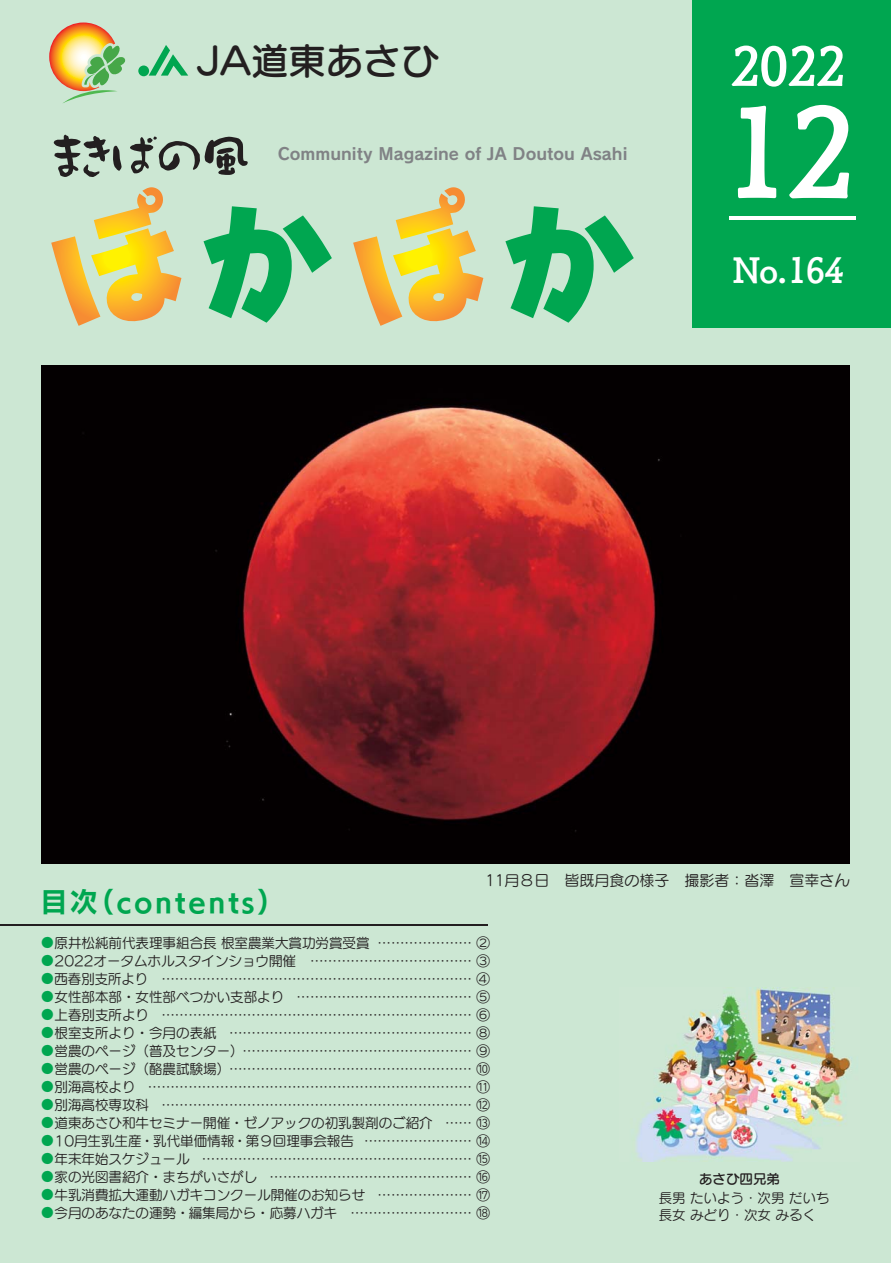
<style>
.page{position:relative;width:891px;height:1263px;background:#fff}
.page>*{position:absolute;margin:0;border:0;box-sizing:border-box;transform-origin:0 0}
.t1{font:123px "Tsuku Antique L Go Std B 90 pv RKSJ H";color:#fff}
.t2{font:53.25px "Tsuku Antique L Go Std B 90 pv RKSJ H";color:#fff}
.t3{font:37.5px "Seurat Pro DB 90 pv RKSJ H";color:#231f20}
.t4{font:35.1px "Tsuku Antique L Go Std B 90 pv RKSJ H";color:#fff}
.t5{font:27px "UD Kakugo Large Pro B 90 pv RKSJ H";letter-spacing:.1em;color:#00a650}
.t6{font:16.5px "Rodin Pro B 90 pv RKSJ H";color:#808285}
.t7{font:15px "Seurat Pro M 90 pv RKSJ H";color:#231f20}
.t8{font:13.5px/18px "UD Marugo Large Pro M 90 pv RKSJ H";color:#231f20;text-align:right}
.t9{font:13.5px/16.5px "Seurat Pro M 90 pv RKSJ H";color:#231f20}
.t10{font:13.5px "Seurat Pro DB 90 pv RKSJ H";color:#231f20}
.s1{font-size:12px;color:#00a650}
</style>
<div class="page">
<div style="left:0;top:0;width:891px;height:1262px;background:#cce7d3"></div>
<div style="left:692px;top:0;width:199px;height:327px;background:#00a650"></div>
<svg style="left:49px;top:23px;width:76px;height:80px"></svg>
<svg style="left:149px;top:45px;width:39px;height:31px"></svg>
<div style="left:138px;top:65px;width:11px;height:11px;background:#00a650;border-radius:50%"></div>
<img style="left:42px;top:366px;width:808px;height:497px">
<svg style="left:54px;top:135px;width:194px;height:42px"></svg>
<svg style="left:51px;top:187px;width:130px;height:139px"></svg>
<svg style="left:203px;top:206px;width:129px;height:117px"></svg>
<svg style="left:353px;top:187px;width:130px;height:139px"></svg>
<svg style="left:505px;top:206px;width:129px;height:117px"></svg>
<hr style="left:729px;top:217px;width:126px;height:3px;background:#fff">
<hr style="left:0;top:924px;width:488px;height:1px;background:#231f20">
<img style="left:636px;top:987px;width:215px;height:174px">
<h3 class="t3" style="left:196px;top:46px;width:244px">JA道東あさひ</h3>
<h2 class="t2" style="left:731px;top:44px;width:115px">2022</h2>
<p class="t6" style="left:278px;top:147px;width:351px">Community Magazine of JA Doutou Asahi</p>
<h1 class="t1" style="left:722px;top:102px;width:133px">12</h1>
<h3 class="t4" style="left:732px;top:255px;width:113px">No.164</h3>
<p class="t7" style="left:485px;top:874px;width:366px">11月８日　皆既月食の様子　撮影者：沓澤　宣幸さん</p>
<h3 class="t5" style="left:40px;top:891px;width:246px">目次（contents）</h3>
<p class="t8" style="left:161px;top:935px;width:330px">………………… ②<br>……………………………… ③ …………………………………………………………… ④ ………………………………… ⑤ …………………………………………………………… ⑥ ……………………………………………… ⑧</p>
<p class="t8" style="left:41px;top:1043px;width:450px"><span class="s1">●</span>営農のページ（普及センター）…………………………………………… ⑨</p>
<p class="t8" style="left:41px;top:1061px;width:450px"><span class="s1">●</span>営農のページ（酪農試験場）……………………………………………… ⑩ ……………………………………………………………… ⑪ …………………………………………………………… ⑫<br>…… ⑬<br>…………………… ⑭<br>…………………………………………………… ⑮ ……………………………………… ⑯<br>………………… ⑰<br>……………………… ⑱</p>
<p class="t8" style="left:41px;top:935px;width:330px"><span class="s1">●</span>原井松純前代表理事組合長 根室農業大賞功労賞受賞</p>
<p class="t8" style="left:41px;top:953px;width:256px"><span class="s1">●</span>2022オータムホルスタインショウ開催</p>
<p class="t8" style="left:41px;top:971px;width:108px"><span class="s1">●</span>西春別支所より</p>
<p class="t8" style="left:41px;top:989px;width:244px"><span class="s1">●</span>女性部本部・女性部べつかい支部より</p>
<p class="t8" style="left:41px;top:1007px;width:109px"><span class="s1">●</span>上春別支所より</p>
<p class="t8" style="left:41px;top:1025px;width:177px"><span class="s1">●</span>根室支所より・今月の表紙</p>
<p class="t8" style="left:41px;top:1079px;width:96px"><span class="s1">●</span>別海高校より</p>
<p class="t8" style="left:41px;top:1097px;width:109px"><span class="s1">●</span>別海高校専攻科</p>
<p class="t8" style="left:41px;top:1115px;width:393px"><span class="s1">●</span>道東あさひ和牛セミナー開催・ゼノアックの初乳製剤のご紹介</p>
<p class="t8" style="left:41px;top:1133px;width:314px"><span class="s1">●</span>10月生乳生産・乳代単価情報・第９回理事会報告</p>
<p class="t8" style="left:41px;top:1151px;width:150px"><span class="s1">●</span>年末年始スケジュール</p>
<p class="t8" style="left:41px;top:1169px;width:217px"><span class="s1">●</span>家の光図書紹介・まちがいさがし</p>
<p class="t8" style="left:41px;top:1187px;width:325px"><span class="s1">●</span>牛乳消費拡大運動ハガキコンクール開催のお知らせ</p>
<p class="t8" style="left:41px;top:1205px;width:297px"><span class="s1">●</span>今月のあなたの運勢・編集局から・応募ハガキ</p>
<p class="t10" style="left:699px;top:1174px;width:82px">あさひ四兄弟</p>
<p class="t9" style="left:659px;top:1191px;width:172px">長男 たいよう・次男 だいち長女 みどり・次女 みるく</p>
</div>
